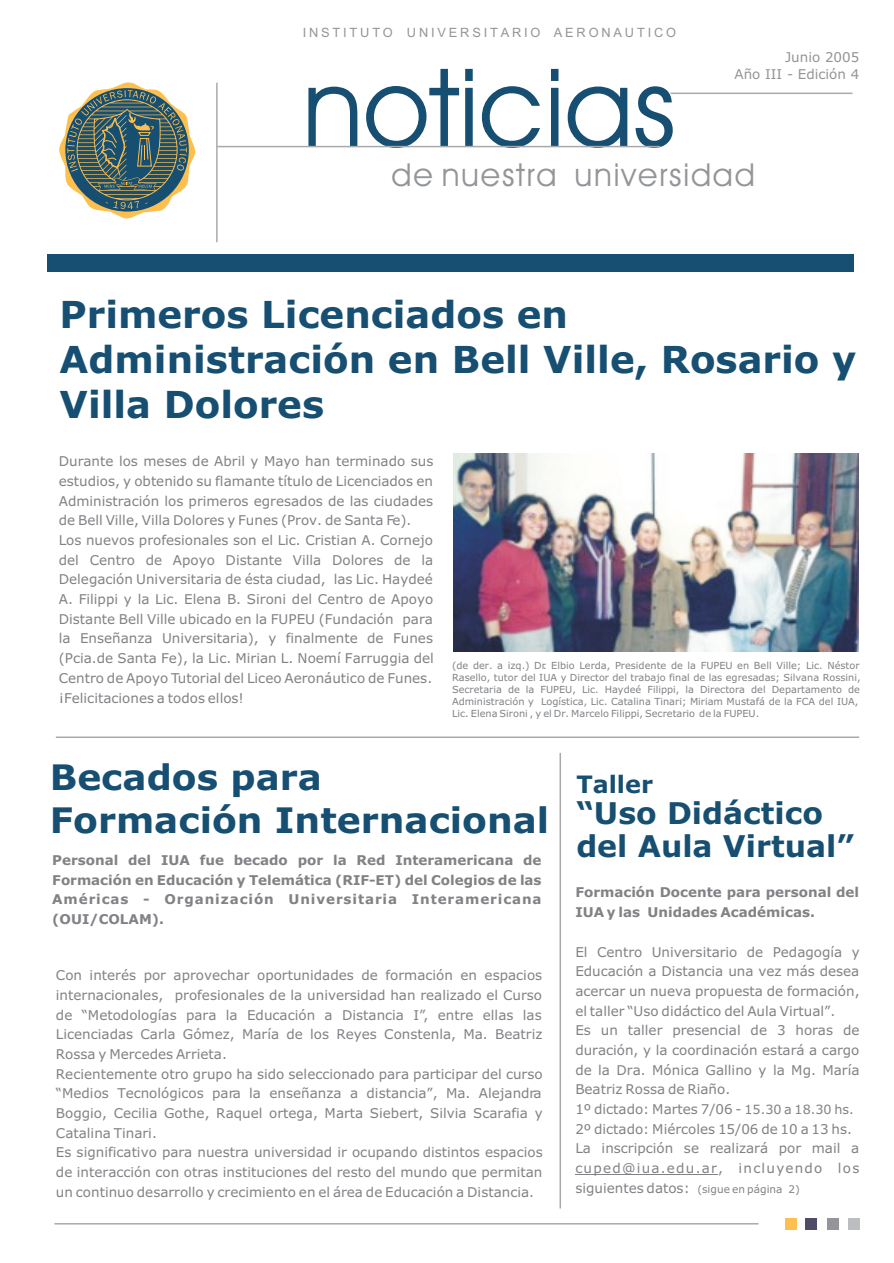
<style>
.page{position:relative;width:894px;height:1263px;background:#fff}
.page>*{position:absolute;margin:0;border:0;box-sizing:border-box;transform-origin:0 0}
.t1{font:108.9px "Avant Garde Bk BT";color:#174f72}
.t2{font:700 37.2px/45.3px "Verdana";color:#174f72}
.t3{font:700 35.25px/42.8px "Verdana";color:#174f72}
.t4{font:31.95px "Avant Garde Bk BT";letter-spacing:.055em;color:#939598}
.t5{font:700 30px/32.8px "Verdana";color:#174f72}
.t6{font:700 24px "Verdana";color:#174f72}
.t7{font:13.5px/19.6px "Verdana";color:#808285}
.t8{font:700 13.5px/19.6px "Verdana";color:#808285;text-align:justify}
.t9{font:13.5px/16.4px "Verdana";color:#939598;text-align:right}
.t10{font:12.75px "Arial";letter-spacing:.22em;color:#939598}
.t11{font:9.75px/11.9px "Verdana";color:#808285}
.s1{font-size:12.75px}
.s2{font-size:10.5px}
</style>
<div class="page">
<hr style="left:217px;top:146px;width:443px;height:1px;background:#a8a9ad">
<svg style="left:670px;top:92px;width:183px;height:2px"></svg>
<hr style="left:216px;top:83px;width:2px;height:159px;background:#a8a9ad">
<div style="left:47px;top:254px;width:807px;height:18px;background:#174f72"></div>
<svg style="left:59px;top:82px;width:136px;height:137px"></svg>
<hr style="left:54px;top:1223px;width:705px;height:2px;background:#a8a9ad">
<div style="left:805px;top:1218px;width:12px;height:12px;background:#4f4b69"></div>
<div style="left:827px;top:1218px;width:11px;height:12px;background:#939598"></div>
<div style="left:849px;top:1218px;width:11px;height:12px;background:#bcbdc0"></div>
<div style="left:785px;top:1218px;width:11px;height:12px;background:#fdc04f"></div>
<hr style="left:56px;top:737px;width:803px;height:1px;background:#a8a9ad">
<hr style="left:560px;top:753px;width:1px;height:456px;background:#a8a9ad">
<hr style="left:575px;top:1174px;width:143px;height:1px;background:#808285">
<img style="left:453px;top:454px;width:405px;height:198px">
<p class="t10" style="left:303px;top:27px;width:375px">INSTITUTO UNIVERSITARIO AERONAUTICO</p>
<h1 class="t1" style="left:302px;top:64px;width:375px">noticias</h1>
<p class="t9" style="left:735px;top:50px;width:126px">Junio 2005<br>Año III - Edición 4</p>
<h3 class="t4" style="left:392px;top:162px;width:365px">de nuestra universidad</h3>
<h2 class="t2" style="left:60px;top:295px;width:798px">Primeros Licenciados en<br>Administración en Bell Ville, Rosario y<br>Villa Dolores</h2>
<p class="t7" style="left:59px;top:453px;width:377px">Durante los meses de Abril y Mayo han terminado sus estudios, y obtenido su flamante título de Licenciados en Administración los primeros egresados de las ciudades de Bell Ville, Villa Dolores y Funes (Prov. de Santa Fe).<br>Los nuevos profesionales son el Lic. Cristian A. Cornejo del Centro de Apoyo Distante Villa Dolores de la Delegación Universitaria de ésta ciudad, las Lic. Haydeé A. Filippi y la Lic. Elena B. Sironi del Centro de Apoyo Distante Bell Ville ubicado en la FUPEU (Fundación para la Enseñanza Universitaria), y finalmente de Funes (Pcia.de Santa Fe), la Lic. Mirian L. Noemí Farruggia del Centro de Apoyo Tutorial del Liceo Aeronáutico de Funes. ¡Felicitaciones a todos ellos!</p>
<p class="t11" style="left:452px;top:661px;width:410px">(de der. a izq.) Dr. Elbio Lerda, Presidente de la FUPEU en Bell Ville; Lic. Néstor Rasello, tutor del IUA y Director del trabajo final de las egresadas; Silvana Rossini, Secretaria de la FUPEU, Lic. Haydeé Filippi, la Directora del Departamento de Administración y Logística, Lic. Catalina Tinari; Miriam Mustafá de la FCA del IUA, Lic. Elena Sironi , y el Dr. Marcelo Filippi, Secretario de la FUPEU.</p>
<h3 class="t3" style="left:50px;top:759px;width:501px">Becados para<br>Formación Internacional</h3>
<p class="t8" style="left:52px;top:851px;width:491px">Personal del IUA fue becado por la Red Interamericana de Formación en Educación y Telemática (RIF-ET) del Colegios de las Américas - Organización Universitaria Interamericana (OUI/COLAM).</p>
<p class="t7" style="left:56px;top:967px;width:488px">Con interés por aprovechar oportunidades de formación en espacios internacionales, profesionales de la universidad han realizado el Curso de “Metodologías para la Educación a Distancia I”, entre ellas las Licenciadas Carla Gómez, María de los Reyes Constenla, Ma. Beatriz Rossa y Mercedes Arrieta.<br>Recientemente otro grupo ha sido seleccionado para participar del curso “Medios Tecnológicos para la enseñanza a distancia”, Ma. Alejandra Boggio, Cecilia Gothe, Raquel ortega, Marta Siebert, Silvia Scarafia y Catalina Tinari.<br>Es significativo para nuestra universidad ir ocupando distintos espacios de interacción con otras instituciones del resto del mundo que permitan un continuo desarrollo y crecimiento en el área de Educación a Distancia.</p>
<h3 class="t6" style="left:576px;top:774px;width:78px">Taller</h3>
<h3 class="t5" style="left:576px;top:800px;width:279px">“Uso Didáctico del Aula Virtual”</h3>
<p class="t8" style="left:575px;top:884px;width:285px">Formación Docente para personal del<br>IUA y las Unidades Académicas.</p>
<p class="t7" style="left:575px;top:943px;width:286px">El Centro Universitario de Pedagogía y Educación a Distancia una vez más desea acercar un nueva propuesta de formación, el taller “Uso didáctico del Aula Virtual”.<br>Es un taller presencial de 3 horas de duración, y la coordinación estará a cargo de la Dra. Mónica Gallino y la Mg. María Beatriz Rossa de Riaño.<br>1º dictado: Martes 7/06 - <span class="s1">15.30 a 18.30 hs.<br></span>2º dictado: Miércoles 15/06 de 10 a 13 hs.<br>La inscripción se realizará por mail a cuped@iua.edu.ar, incluyendo los siguientes datos: <span class="s2">(sigue en página 2)</span></p>
</div>
